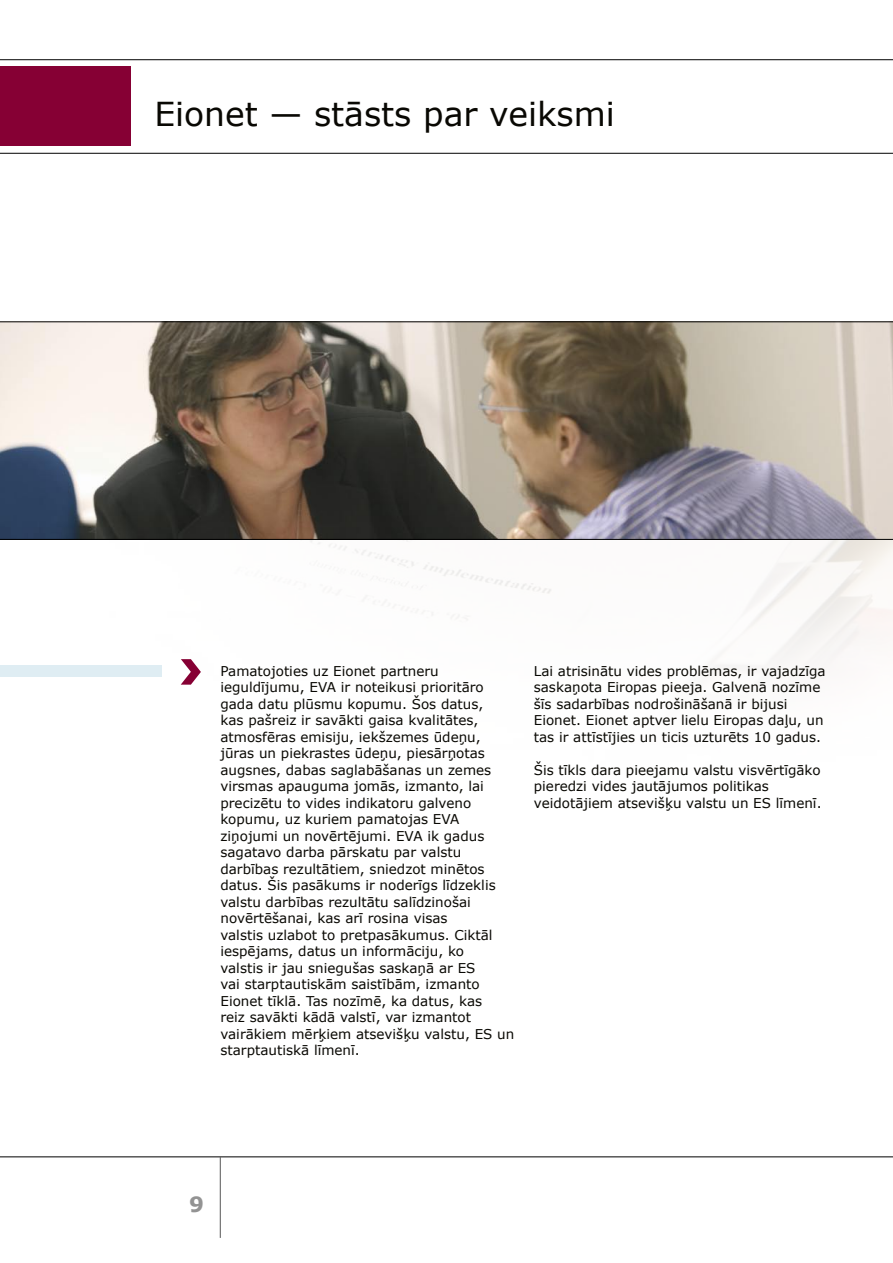
<style>
.page{position:relative;width:893px;height:1263px;background:#fff}
.page>*{position:absolute;margin:0;border:0;box-sizing:border-box;transform-origin:0 0}
.Page_Title{font:33px "Verdana";color:#090803}
.t1{font:700 21px "Verdana";color:#939393}
.Text{font:13.5px/16.5px "Verdana";color:#090803}
</style>
<div class="page">
<hr style="left:0;top:1156px;width:893px;height:1px;background:#000">
<hr style="left:220px;top:1157px;width:1px;height:81px;background:#565656">
<img style="left:0;top:323px;width:893px;height:216px">
<hr style="left:0;top:153px;width:893px;height:1px;background:#000">
<hr style="left:0;top:59px;width:893px;height:1px;background:#000">
<svg style="left:181px;top:659px;width:20px;height:26px"></svg>
<div style="left:0;top:665px;width:162px;height:12px;background:#dfedf3"></div>
<hr style="left:0;top:539px;width:893px;height:1px;background:#000">
<hr style="left:0;top:322px;width:893px;height:1px;background:#000">
<div style="left:0;top:67px;width:131px;height:79px;background:#860034"></div>
<p class="Page_Title" style="left:154px;top:93px;width:462px">Eionet — stāsts par veiksmi</p>
<p class="Text" style="left:220px;top:662px;width:295px">Pamatojoties uz Eionet partneru ieguldījumu, EVA ir noteikusi prioritāro gada datu plūsmu kopumu. Šos datus,<br>kas pašreiz ir savākti gaisa kvalitātes, atmosfēras emisiju, iekšzemes ūdeņu, jūras un piekrastes ūdeņu, piesārņotas augsnes, dabas saglabāšanas un zemes virsmas apauguma jomās, izmanto, lai precizētu to vides indikatoru galveno kopumu, uz kuriem pamatojas EVA ziņojumi un novērtējumi. EVA ik gadus sagatavo darba pārskatu par valstu darbības rezultātiem, sniedzot minētos datus. Šis pasākums ir noderīgs līdzeklis valstu darbības rezultātu salīdzinošai novērtēšanai, kas arī rosina visas<br>valstis uzlabot to pretpasākumus. Ciktāl iespējams, datus un informāciju, ko<br>valstis ir jau sniegušas saskaņā ar ES<br>vai starptautiskām saistībām, izmanto Eionet tīklā. Tas nozīmē, ka datus, kas<br>reiz savākti kādā valstī, var izmantot vairākiem mērķiem atsevišķu valstu, ES un starptautiskā līmenī.</p>
<p class="Text" style="left:534px;top:662px;width:293px">Lai atrisinātu vides problēmas, ir vajadzīga saskaņota Eiropas pieeja. Galvenā nozīme šīs sadarbības nodrošināšanā ir bijusi Eionet. Eionet aptver lielu Eiropas daļu, un tas ir attīstījies un ticis uzturēts 10 gadus.</p>
<p class="Text" style="left:534px;top:761px;width:289px">Šis tīkls dara pieejamu valstu visvērtīgāko pieredzi vides jautājumos politikas veidotājiem atsevišķu valstu un ES līmenī.</p>
<h2 class="t1" style="left:189px;top:1191px;width:16px">9</h2>
</div>
